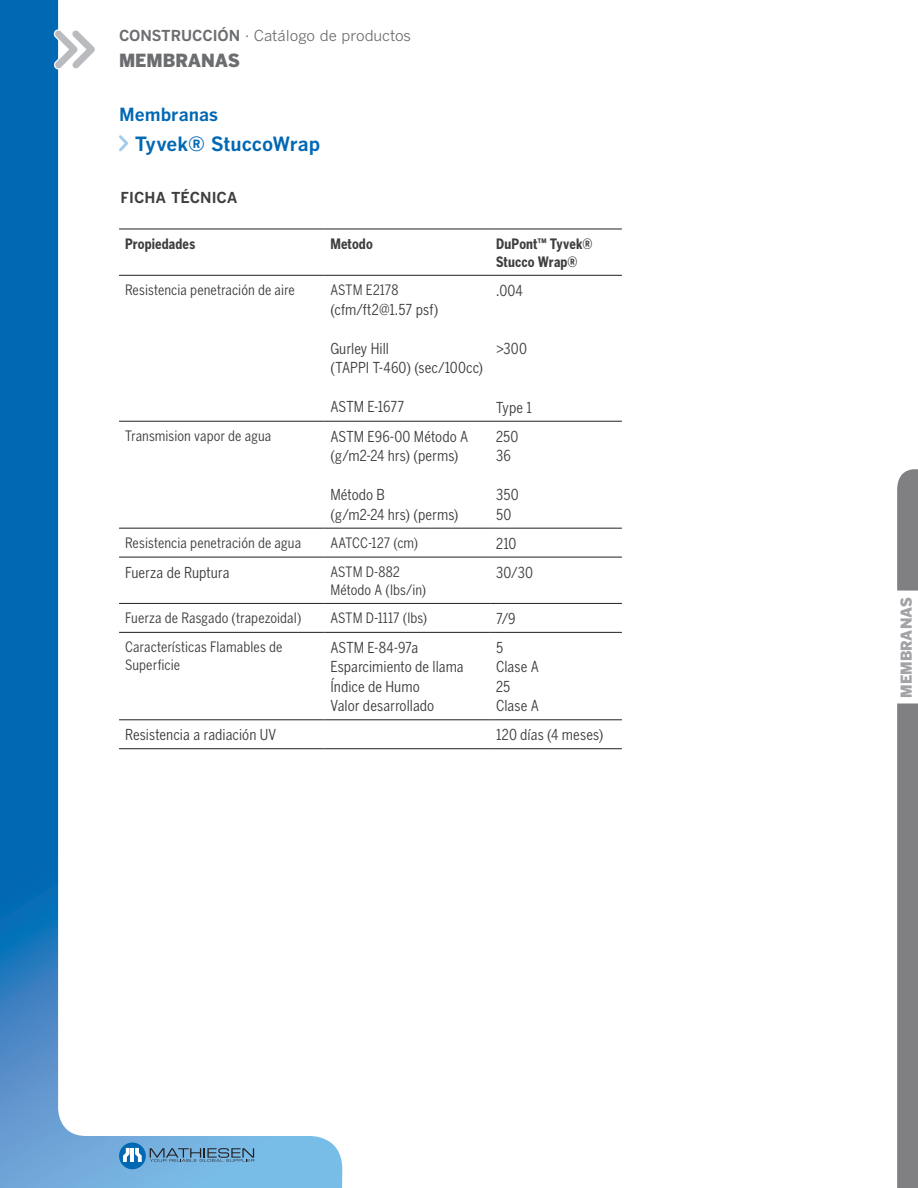
<style>
.page{position:relative;width:918px;height:1188px;background:#fff}
.page>*{position:absolute;margin:0;border:0;box-sizing:border-box;transform-origin:0 0}
.t1{font:700 19.5px "Benton Gothic";color:#0168b3}
.t2{font:900 18px "Benton Gothic";color:#6c6d70}
.t3{font:700 18px "Benton Gothic";color:#0168b3}
.t4{font:condensed 15px/19.5px "Benton Gothic";color:#3e3e3f}
.t5{font:15px "Benton Gothic";color:#6c6d70}
.t6{font:700 15px "Benton Gothic";color:#3e3e3f}
.t7{font:900 15px "Benton Gothic";letter-spacing:-.005em;color:#a3a3a7}
.t8{font:condensed 14.25px/18px "Benton Gothic";letter-spacing:.005em;color:#3e3e3f}
.t9{font:700 condensed 14.25px/18px "Benton Gothic";letter-spacing:.01em;color:#3e3e3f}
.s1{font-weight:700}
</style>
<div class="page">
<svg style="left:0;top:0;width:342px;height:1188px"></svg>
<svg style="left:150px;top:1148px;width:104px;height:14px"></svg>
<div style="left:119px;top:1143px;width:27px;height:26px;background:#0168b3;border-radius:50%"></div>
<svg style="left:123px;top:1148px;width:19px;height:14px"></svg>
<hr style="left:130px;top:1148px;width:4px;height:14px;background:#fff">
<svg style="left:897px;top:469px;width:21px;height:122px;background:#848487"></svg>
<div style="left:897px;top:703px;width:21px;height:485px;background:#808083"></div>
<svg style="left:53px;top:29px;width:44px;height:41px"></svg>
<svg style="left:119px;top:135px;width:9px;height:16px"></svg>
<hr style="left:119px;top:229px;width:205px;height:1px;background:#231f20">
<hr style="left:324px;top:229px;width:166px;height:1px;background:#231f20">
<hr style="left:490px;top:229px;width:132px;height:1px;background:#231f20">
<hr style="left:119px;top:275px;width:205px;height:1px;background:#231f20">
<hr style="left:324px;top:275px;width:166px;height:1px;background:#231f20">
<hr style="left:490px;top:275px;width:132px;height:1px;background:#231f20">
<hr style="left:119px;top:421px;width:205px;height:1px;background:#231f20">
<hr style="left:324px;top:421px;width:166px;height:1px;background:#231f20">
<hr style="left:490px;top:421px;width:132px;height:1px;background:#231f20">
<hr style="left:119px;top:528px;width:205px;height:1px;background:#231f20">
<hr style="left:324px;top:528px;width:166px;height:1px;background:#231f20">
<hr style="left:490px;top:528px;width:132px;height:1px;background:#231f20">
<hr style="left:119px;top:557px;width:205px;height:1px;background:#231f20">
<hr style="left:324px;top:557px;width:166px;height:1px;background:#231f20">
<hr style="left:490px;top:557px;width:132px;height:1px;background:#231f20">
<hr style="left:119px;top:603px;width:205px;height:1px;background:#231f20">
<hr style="left:324px;top:603px;width:166px;height:1px;background:#231f20">
<hr style="left:490px;top:603px;width:132px;height:1px;background:#231f20">
<hr style="left:119px;top:632px;width:205px;height:1px;background:#231f20">
<hr style="left:324px;top:632px;width:166px;height:1px;background:#231f20">
<hr style="left:490px;top:632px;width:132px;height:1px;background:#231f20">
<hr style="left:119px;top:719px;width:205px;height:1px;background:#231f20">
<hr style="left:324px;top:719px;width:166px;height:1px;background:#231f20">
<hr style="left:490px;top:719px;width:132px;height:1px;background:#231f20">
<hr style="left:119px;top:748px;width:205px;height:1px;background:#231f20">
<hr style="left:324px;top:748px;width:166px;height:1px;background:#231f20">
<hr style="left:490px;top:748px;width:132px;height:1px;background:#231f20">
<p class="t5" style="left:119px;top:26px;width:294px"><span class="s1">CONSTRUCCIÓN</span> · Catálogo de productos</p>
<p class="t2" style="left:119px;top:49px;width:122px">MEMBRANAS</p>
<p class="t3" style="left:119px;top:103px;width:101px">Membranas</p>
<h1 class="t1" style="left:135px;top:132px;width:187px">Tyvek® StuccoWrap</h1>
<p class="t6" style="left:121px;top:188px;width:119px">FICHA TÉCNICA</p>
<p class="t9" style="left:125px;top:234px;width:72px">Propiedades</p>
<p class="t9" style="left:330px;top:234px;width:44px">Metodo</p>
<p class="t9" style="left:496px;top:234px;width:98px">DuPont™ Tyvek®<br>Stucco Wrap®</p>
<p class="t8" style="left:125px;top:281px;width:171px">Resistencia penetración de aire</p>
<p class="t8" style="left:330px;top:281px;width:70px">ASTM E2178</p>
<p class="t4" style="left:330px;top:299px;width:110px">(cfm/ft2@1.57 psf)</p>
<p class="t4" style="left:330px;top:338px;width:154px">Gurley Hill<br>(TAPPI T-460) (sec/100cc)</p>
<p class="t4" style="left:330px;top:397px;width:75px">ASTM E-1677</p>
<p class="t4" style="left:496px;top:280px;width:28px">.004</p>
<p class="t4" style="left:496px;top:339px;width:32px">&gt;300</p>
<p class="t4" style="left:496px;top:397px;width:37px">Type 1</p>
<p class="t8" style="left:125px;top:427px;width:148px">Transmision vapor de agua</p>
<p class="t4" style="left:330px;top:426px;width:140px">ASTM E96-00 Método A (g/m2-24 hrs) (perms)</p>
<p class="t4" style="left:330px;top:485px;width:130px">Método B<br>(g/m2-24 hrs) (perms)</p>
<p class="t4" style="left:496px;top:426px;width:24px">250<br>36</p>
<p class="t4" style="left:496px;top:485px;width:24px">350<br>50</p>
<p class="t8" style="left:125px;top:534px;width:178px">Resistencia penetración de agua</p>
<p class="t8" style="left:330px;top:534px;width:89px">AATCC-127 (cm)</p>
<p class="t4" style="left:496px;top:533px;width:22px">210</p>
<p class="t4" style="left:125px;top:562px;width:106px">Fuerza de Ruptura</p>
<p class="t8" style="left:330px;top:563px;width:97px">ASTM D-882<br>Método A (lbs/in)</p>
<p class="t4" style="left:496px;top:562px;width:38px">30/30</p>
<p class="t8" style="left:125px;top:609px;width:178px">Fuerza de Rasgado (trapezoidal)</p>
<p class="t8" style="left:330px;top:609px;width:98px">ASTM D-1117 (lbs)</p>
<p class="t4" style="left:496px;top:609px;width:21px">7/9</p>
<p class="t8" style="left:125px;top:638px;width:159px">Características Flamables de<br>Superficie</p>
<p class="t4" style="left:330px;top:637px;width:135px">ASTM E-84-97a<br>Esparcimiento de llama<br>Índice de Humo<br>Valor desarrollado</p>
<p class="t4" style="left:496px;top:637px;width:44px">5<br>Clase A<br>25<br>Clase A</p>
<p class="t4" style="left:125px;top:725px;width:153px">Resistencia a radiación UV</p>
<p class="t4" style="left:496px;top:725px;width:109px">120 días (4 meses)</p>
<p class="t7" style="left:897px;top:698px;width:102px;rotate:-90deg">MEMBRANAS</p>
</div>
